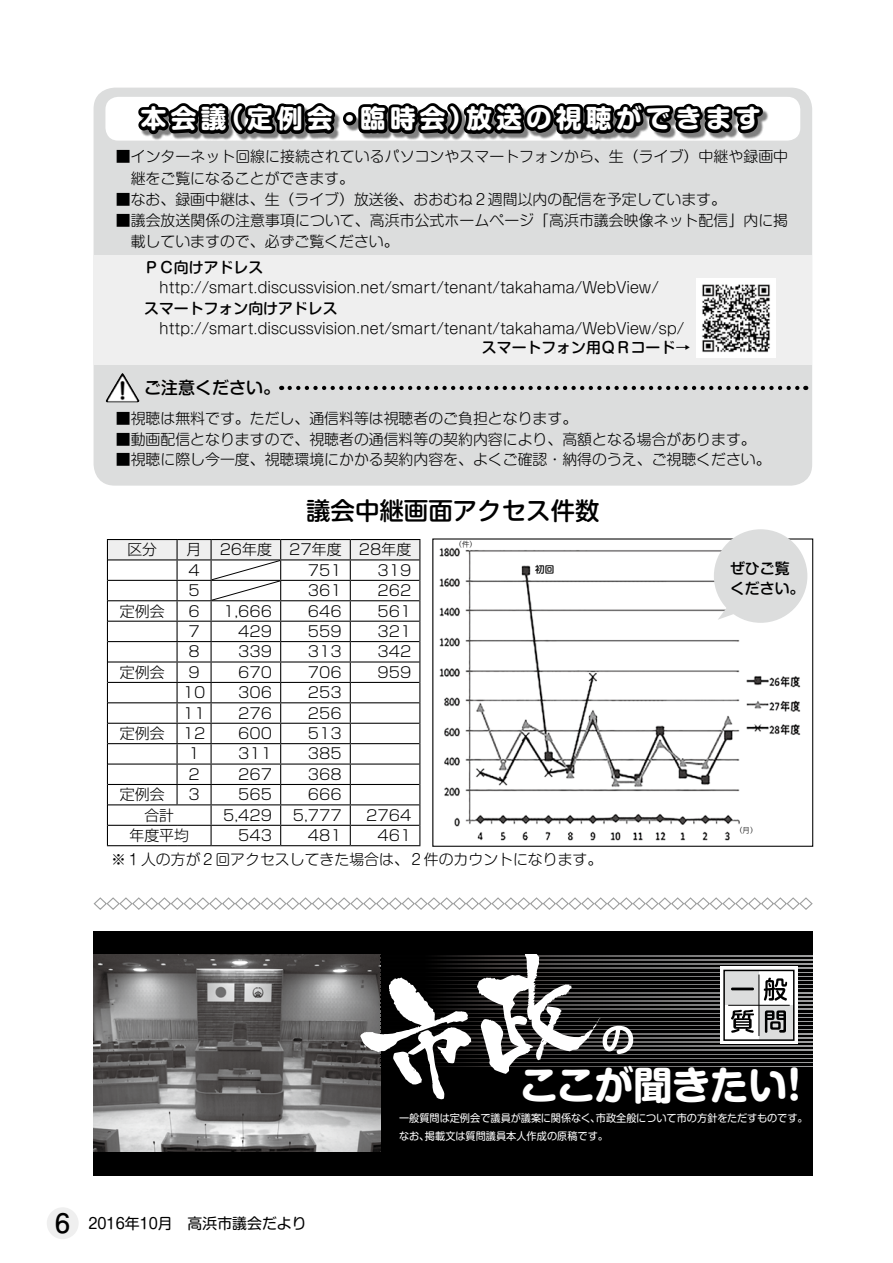
<style>
.page{position:relative;width:893px;height:1263px;background:#fff}
.page>*{position:absolute;margin:0;border:0;box-sizing:border-box;transform-origin:0 0}
.t1{font:700 39px "Shin M Go Pr 6 N";letter-spacing:-.02em;color:#fff}
.t2{font:700 25.5px "Shin M Go Pr 6 N";letter-spacing:.17em;color:#fff}
.t3{font:500 24.45px "Shin M Go Pr 6 N";color:#000}
.t4{font:500 16.95px "Shin M Go Pr 6 N";color:#000}
.t5{font:300 14.85px/21.3px "Shin M Go Pr 6 N";color:#000}
.t6{font:300 14.85px/20.4px "Shin Go Pr 6 N";color:#000}
.t7{font:500 14.85px/20.2px "Shin M Go Pr 6 N";color:#000}
.t8{font:14.85px "Shin M Go Pr 6 N";color:#000}
.t9{font:10.5px/18px "Shin M Go Pr 6 N";color:#fff}
.t10{font:500 9.6px "Shin M Go Pr 6 N";color:#000}
.t11{font:300 7.5px "Shin M Go Pr 6 N";color:#000}
.s1{font-family:"Futo Go B101 Pr 6 N";font-weight:700;font-size:26.85px}
</style>
<div class="page">
<div style="left:47px;top:1207px;width:32px;height:32px;background:#efefef;border-radius:50%"></div>
<div style="left:93px;top:930px;width:720px;height:245px;background:#000"></div>
<div style="left:94px;top:88px;width:718px;height:398px;background:#dcdddd;border-radius:21px"></div>
<img style="left:94px;top:954px;width:286px;height:197px">
<svg style="left:437px;top:956px;width:375px;height:1px"></svg>
<svg style="left:437px;top:960px;width:375px;height:1px"></svg>
<svg style="left:437px;top:964px;width:375px;height:1px"></svg>
<svg style="left:437px;top:968px;width:375px;height:1px"></svg>
<svg style="left:437px;top:972px;width:375px;height:1px"></svg>
<svg style="left:437px;top:976px;width:375px;height:1px"></svg>
<svg style="left:471px;top:980px;width:341px;height:1px"></svg>
<svg style="left:471px;top:984px;width:341px;height:1px"></svg>
<svg style="left:471px;top:988px;width:341px;height:1px"></svg>
<svg style="left:471px;top:992px;width:341px;height:1px"></svg>
<svg style="left:471px;top:997px;width:341px;height:1px"></svg>
<svg style="left:471px;top:1001px;width:341px;height:1px"></svg>
<svg style="left:471px;top:1005px;width:341px;height:1px"></svg>
<svg style="left:471px;top:1009px;width:341px;height:1px"></svg>
<svg style="left:471px;top:1013px;width:341px;height:1px"></svg>
<svg style="left:471px;top:1017px;width:341px;height:1px"></svg>
<svg style="left:471px;top:1021px;width:341px;height:1px"></svg>
<svg style="left:471px;top:1025px;width:341px;height:1px"></svg>
<svg style="left:471px;top:1029px;width:341px;height:1px"></svg>
<svg style="left:471px;top:1033px;width:341px;height:1px"></svg>
<svg style="left:471px;top:1038px;width:341px;height:1px"></svg>
<svg style="left:471px;top:1042px;width:341px;height:1px"></svg>
<svg style="left:471px;top:1046px;width:341px;height:1px"></svg>
<svg style="left:471px;top:1050px;width:341px;height:1px"></svg>
<svg style="left:471px;top:1054px;width:341px;height:1px"></svg>
<svg style="left:471px;top:1058px;width:341px;height:1px"></svg>
<svg style="left:471px;top:1062px;width:341px;height:1px"></svg>
<svg style="left:471px;top:1066px;width:341px;height:1px"></svg>
<svg style="left:720px;top:966px;width:78px;height:78px"></svg>
<div style="left:759px;top:970px;width:35px;height:35px;background:#fff"></div>
<div style="left:724px;top:970px;width:35px;height:35px;background:#dcdddd"></div>
<div style="left:724px;top:1005px;width:35px;height:35px;background:#fff"></div>
<div style="left:759px;top:1005px;width:35px;height:35px;background:#dcdddd"></div>
<div style="left:723px;top:970px;width:71px;height:71px;border:2px solid #000"></div>
<hr style="left:759px;top:974px;width:1px;height:62px;background:#000">
<hr style="left:728px;top:1005px;width:62px;height:1px;background:#000">
<hr style="left:731px;top:987px;width:23px;height:3px;background:#000">
<svg style="left:764px;top:978px;width:23px;height:23px"></svg>
<svg style="left:731px;top:1010px;width:23px;height:23px"></svg>
<svg style="left:765px;top:1010px;width:21px;height:23px"></svg>
<svg style="left:360px;top:977px;width:111px;height:122px"></svg>
<svg style="left:477px;top:954px;width:156px;height:120px"></svg>
<div style="left:94px;top:255px;width:718px;height:109px;background:#efefef"></div>
<img style="left:697px;top:279px;width:78px;height:78px">
<div style="left:105px;top:97px;width:695px;height:44px;background:#fff;border-radius:13px"></div>
<svg style="left:125px;top:87px;width:217px;height:53px"></svg>
<div style="left:343px;top:112px;width:13px;height:13px;border:6px solid #000;border-radius:50%"></div>
<svg style="left:355px;top:87px;width:411px;height:54px"></svg>
<img style="left:106px;top:373px;width:33px;height:29px">
<svg style="left:290px;top:386px;width:516px;height:4px"></svg>
<hr style="left:107px;top:845px;width:70px;height:1px;background:#000">
<hr style="left:177px;top:845px;width:34px;height:1px;background:#000">
<hr style="left:211px;top:845px;width:70px;height:1px;background:#000">
<hr style="left:281px;top:845px;width:69px;height:1px;background:#000">
<hr style="left:350px;top:845px;width:70px;height:1px;background:#000">
<svg style="left:107px;top:539px;width:313px;height:306px"></svg>
<img style="left:439px;top:547px;width:369px;height:294px">
<div style="left:432px;top:538px;width:381px;height:309px;border:1px solid #000"></div>
<div style="left:744px;top:650px;width:43px;height:17px;background:#fff"></div>
<div style="left:714px;top:529px;width:93px;height:94px;background:#dcdddd;border-radius:50%"></div>
<svg style="left:718px;top:603px;width:23px;height:17px"></svg>
<svg style="left:93px;top:897px;width:720px;height:13px"></svg>
<h2 class="t2" style="left:141px;top:97px;width:622px">本会議（定例会・臨時会）放送の視聴ができます</h2>
<p class="t5" style="left:131px;top:145px;width:659px;text-indent:-15px">■インターネット回線に接続されているパソコンやスマートフォンから、生（ライブ）中継や録画中継をご覧になることができます。</p>
<p class="t5" style="left:116px;top:188px;width:612px">■なお、録画中継は、生（ライブ）放送後、おおむね２週間以内の配信を予定しています。</p>
<p class="t5" style="left:131px;top:209px;width:659px;text-indent:-15px">■議会放送関係の注意事項について、高浜市公式ホームページ「高浜市議会映像ネット配信」内に掲載していますので、必ずご覧ください。</p>
<p class="t7" style="left:144px;top:257px;width:121px">ＰＣ向けアドレス</p>
<p class="t5" style="left:144px;top:276px;width:516px">　http://smart.discussvision.net/smart/tenant/takahama/WebView/</p>
<p class="t7" style="left:144px;top:297px;width:195px">スマートフォン向けアドレス</p>
<p class="t5" style="left:144px;top:317px;width:541px">　http://smart.discussvision.net/smart/tenant/takahama/WebView/sp/</p>
<p class="t4" style="left:144px;top:374px;width:138px">ご注意ください。</p>
<p class="t7" style="left:482px;top:337px;width:210px">スマートフォン用ＱＲコード→</p>
<p class="t5" style="left:116px;top:407px;width:463px">■視聴は無料です。ただし、通信料等は視聴者のご負担となります。</p>
<p class="t5" style="left:116px;top:428px;width:641px">■動画配信となりますので、視聴者の通信料等の契約内容により、高額となる場合があります。</p>
<p class="t5" style="left:116px;top:448px;width:656px">■視聴に際し今一度、視聴環境にかかる契約内容を、よくご確認・納得のうえ、ご視聴ください。</p>
<h3 class="t3" style="left:306px;top:491px;width:295px">議会中継画面アクセス件数</h3>
<p class="t6" style="left:127px;top:538px;width:31px">区分</p>
<p class="t6" style="left:187px;top:538px;width:226px">月 26年度 27年度 28年度<br>4</p>
<p class="t6" style="left:308px;top:559px;width:35px">751</p>
<p class="t6" style="left:377px;top:559px;width:35px">319</p>
<p class="t6" style="left:188px;top:579px;width:13px">5</p>
<p class="t6" style="left:308px;top:579px;width:35px">361</p>
<p class="t6" style="left:377px;top:579px;width:35px">262</p>
<p class="t6" style="left:120px;top:599px;width:46px">定例会</p>
<p class="t6" style="left:188px;top:599px;width:13px">6</p>
<p class="t6" style="left:223px;top:599px;width:51px">1,666</p>
<p class="t6" style="left:308px;top:599px;width:35px">646</p>
<p class="t6" style="left:377px;top:599px;width:35px">561</p>
<p class="t6" style="left:188px;top:620px;width:13px">7</p>
<p class="t6" style="left:238px;top:620px;width:35px">429</p>
<p class="t6" style="left:308px;top:620px;width:35px">559</p>
<p class="t6" style="left:377px;top:620px;width:35px">321</p>
<p class="t6" style="left:188px;top:640px;width:13px">8</p>
<p class="t6" style="left:238px;top:640px;width:35px">339</p>
<p class="t6" style="left:308px;top:640px;width:35px">313</p>
<p class="t6" style="left:377px;top:640px;width:35px">342</p>
<p class="t6" style="left:120px;top:661px;width:46px">定例会</p>
<p class="t6" style="left:188px;top:661px;width:13px">9</p>
<p class="t6" style="left:238px;top:661px;width:35px">670</p>
<p class="t6" style="left:308px;top:661px;width:35px">706</p>
<p class="t6" style="left:377px;top:661px;width:35px">959</p>
<p class="t6" style="left:183px;top:681px;width:24px">10</p>
<p class="t6" style="left:238px;top:681px;width:35px">306</p>
<p class="t6" style="left:308px;top:681px;width:35px">253</p>
<p class="t6" style="left:183px;top:701px;width:24px">11</p>
<p class="t6" style="left:238px;top:701px;width:35px">276</p>
<p class="t6" style="left:308px;top:701px;width:35px">256</p>
<p class="t6" style="left:120px;top:722px;width:87px">定例会 12</p>
<p class="t6" style="left:238px;top:722px;width:35px">600</p>
<p class="t6" style="left:308px;top:722px;width:35px">513</p>
<p class="t6" style="left:188px;top:742px;width:13px">1</p>
<p class="t6" style="left:238px;top:742px;width:35px">311</p>
<p class="t6" style="left:308px;top:742px;width:35px">385</p>
<p class="t6" style="left:188px;top:763px;width:13px">2</p>
<p class="t6" style="left:238px;top:763px;width:35px">267</p>
<p class="t6" style="left:308px;top:763px;width:35px">368</p>
<p class="t6" style="left:120px;top:783px;width:46px">定例会</p>
<p class="t6" style="left:188px;top:783px;width:13px">3</p>
<p class="t6" style="left:238px;top:783px;width:35px">565</p>
<p class="t6" style="left:308px;top:783px;width:35px">666</p>
<p class="t6" style="left:144px;top:803px;width:31px">合計</p>
<p class="t6" style="left:223px;top:803px;width:51px">5,429</p>
<p class="t6" style="left:293px;top:803px;width:51px">5,777</p>
<p class="t6" style="left:366px;top:803px;width:47px">2764</p>
<p class="t6" style="left:129px;top:824px;width:61px">年度平均</p>
<p class="t6" style="left:238px;top:824px;width:35px">543</p>
<p class="t6" style="left:308px;top:824px;width:35px">481</p>
<p class="t6" style="left:377px;top:824px;width:35px">461</p>
<p class="t11" style="left:455px;top:538px;width:24px">（件）</p>
<p class="t10" style="left:535px;top:562px;width:21px">初回</p>
<p class="t7" style="left:730px;top:557px;width:76px">ぜひご覧ください。</p>
<p class="t11" style="left:735px;top:824px;width:24px">（月）</p>
<p class="t5" style="left:111px;top:848px;width:493px">※１人の方が２回アクセスしてきた場合は、２件のカウントになります。</p>
<h1 class="t1" style="left:520px;top:1051px;width:296px">ここが聞きたい！</h1>
<p class="t8" style="left:55px;top:1211px;width:253px"><span class="s1">6</span> 2016年10月　高浜市議会だより</p>
<p class="t9" style="left:389px;top:1109px;width:420px">　一般質問は定例会で議員が議案に関係なく、市政全般について市の方針をただすものです。　なお、掲載文は質問議員本人作成の原稿です。</p>
</div>
